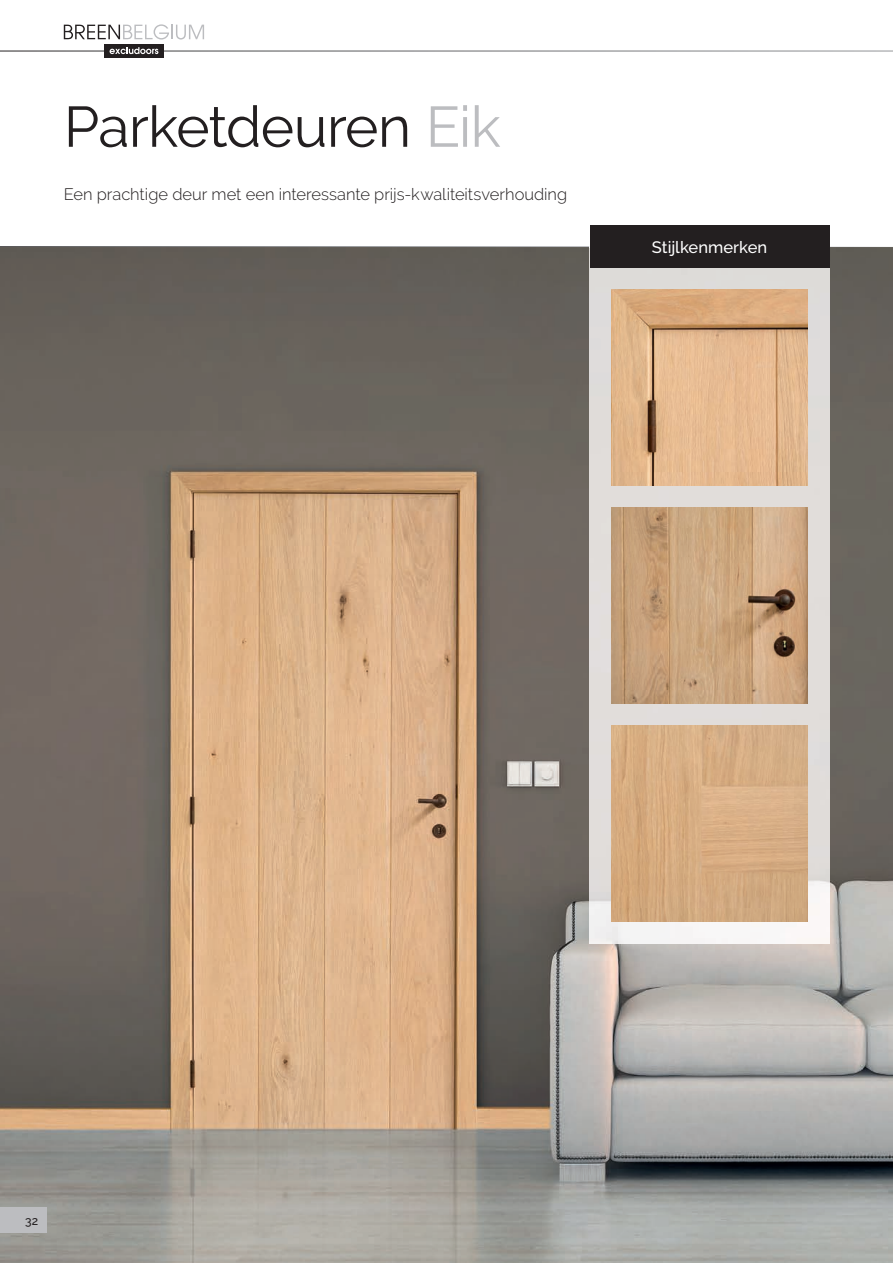
<style>
.page{position:relative;width:893px;height:1263px;background:#fff}
.page>*{position:absolute;margin:0;border:0;box-sizing:border-box;transform-origin:0 0}
.t1{font:57px "Raleway";letter-spacing:-.015em;color:#231f20}
.t2{font:300 16.5px "Raleway";color:#231f20}
.t3{font:500 16.5px "Raleway";color:#fff}
.t4{font:500 12px "Raleway";color:#231f20}
.s1{color:#bcbdc0}
</style>
<div class="page">
<img style="left:0;top:247px;width:893px;height:1016px">
<svg style="left:0;top:246px;width:883px;height:1px"></svg>
<img style="left:590px;top:268px;width:239px;height:675px">
<div style="left:590px;top:225px;width:239px;height:43px;background:#231f20"></div>
<img style="left:611px;top:507px;width:197px;height:197px">
<img style="left:611px;top:725px;width:197px;height:197px">
<img style="left:611px;top:289px;width:197px;height:197px">
<svg style="left:64px;top:24px;width:140px;height:16px"></svg>
<div style="left:104px;top:45px;width:60px;height:13px;background:#231f20"></div>
<svg style="left:110px;top:47px;width:48px;height:7px"></svg>
<div style="left:0;top:1208px;width:47px;height:25px;background:#bcbdc0"></div>
<h1 class="t1" style="left:64px;top:94px;width:438px">Parketdeuren <span class="s1">Eik</span></h1>
<p class="t2" style="left:64px;top:184px;width:505px">Een prachtige deur met een interessante prijs-kwaliteitsverhouding</p>
<p class="t3" style="left:652px;top:237px;width:117px">Stijlkenmerken</p>
<p class="t4" style="left:25px;top:1213px;width:15px">32</p>
</div>
